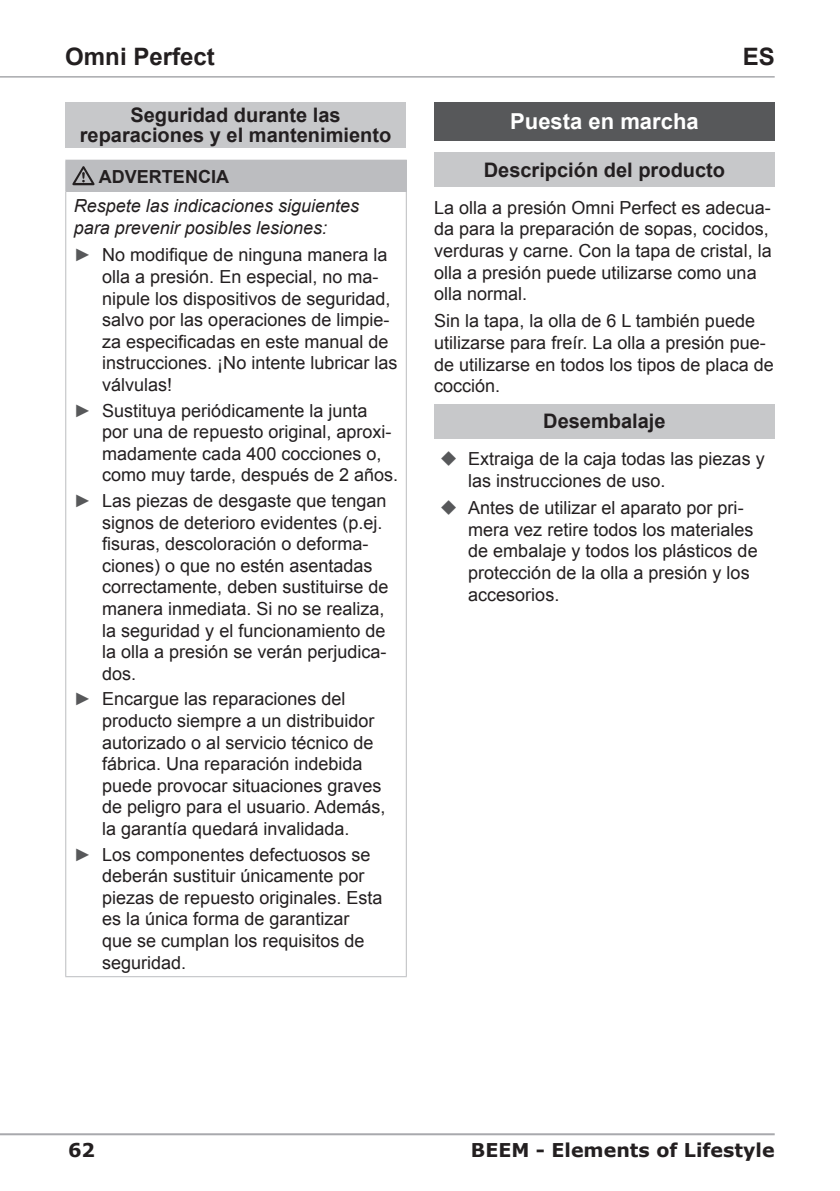
<style>
.page{position:relative;width:840px;height:1191px;background:#fff}
.page>*{position:absolute;margin:0;border:0;box-sizing:border-box;transform-origin:0 0}
.t1{font:700 24px "Arial";color:#231f20}
.Kapitel_1{font:700 22px "Arial";color:#fff}
.Kapitel_2{font:700 20px/20px "Arial";color:#231f20;text-align:center}
.t2{font:700 19px "Verdana";color:#231f20}
.WH_Vermeidung{font:18px/21.6px "Arial";color:#231f20}
.Fließtext{font:18px/21.6px "Arial";color:#231f20}
.Handlungsschritt{font:18px/21.6px "Arial";color:#231f20}
.WH_Quelle{font:italic 18px/21.6px "Arial";color:#231f20}
.WH_Warnung{font:700 18px "Arial";color:#231f20}
.s1{color:#57585a}
</style>
<div class="page">
<hr style="left:0;top:1133px;width:774px;height:2px;background:#a8a9ad">
<hr style="left:0;top:76px;width:774px;height:2px;background:#a8a9ad">
<div style="left:65px;top:102px;width:340px;height:46px;background:#c7c8ca"></div>
<div style="left:66px;top:160px;width:340px;height:31px;background:#bcbdc0"></div>
<hr style="left:65px;top:160px;width:341px;height:1px;background:#bcbdc0">
<hr style="left:65px;top:161px;width:1px;height:30px;background:#bcbdc0">
<hr style="left:65px;top:191px;width:1px;height:785px;background:#bcbdc0">
<hr style="left:405px;top:191px;width:1px;height:785px;background:#bcbdc0">
<hr style="left:65px;top:976px;width:341px;height:1px;background:#bcbdc0">
<svg style="left:72px;top:166px;width:22px;height:19px"></svg>
<div style="left:434px;top:102px;width:340px;height:39px;background:#57585a"></div>
<div style="left:434px;top:152px;width:340px;height:34px;background:#c7c8ca"></div>
<div style="left:434px;top:404px;width:340px;height:34px;background:#c7c8ca"></div>
<h1 class="t1" style="left:65px;top:41px;width:151px">Omni Perfect</h1>
<h1 class="t1" style="left:742px;top:41px;width:34px">ES</h1>
<p class="Kapitel_2" style="left:80px;top:106px;width:313px">Seguridad durante las reparaciones y el mantenimiento</p>
<p class="WH_Warnung" style="left:99px;top:165px;width:131px">ADVERTENCIA</p>
<p class="WH_Quelle" style="left:74px;top:196px;width:287px">Respete las indicaciones siguientes para prevenir posibles lesiones:</p>
<p class="WH_Vermeidung" style="left:102px;top:244px;width:297px;text-indent:-28px"><span class="s1">►</span> No modifique de ninguna manera la olla a presión. En especial, no ma&shy;nipule los dispositivos de seguridad, salvo por las operaciones de limpie&shy;za especificadas en este manual de instrucciones. ¡No intente lubricar las válvulas!</p>
<p class="WH_Vermeidung" style="left:102px;top:400px;width:297px;text-indent:-28px"><span class="s1">►</span> Sustituya periódicamente la junta<br>por una de repuesto original, aproxi&shy;madamente cada 400 cocciones o, como muy tarde, después de 2 años.</p>
<p class="WH_Vermeidung" style="left:102px;top:490px;width:288px;text-indent:-28px"><span class="s1">►</span> Las piezas de desgaste que tengan signos de deterioro evidentes (p.ej. fisuras, descoloración o deforma&shy;ciones) o que no estén asentadas correctamente, deben sustituirse de manera inmediata. Si no se realiza, la seguridad y el funcionamiento de la olla a presión se verán perjudica&shy;dos.</p>
<p class="WH_Vermeidung" style="left:102px;top:688px;width:285px;text-indent:-28px"><span class="s1">►</span> Encargue las reparaciones del producto siempre a un distribuidor autorizado o al servicio técnico de fábrica. Una reparación indebida puede provocar situaciones graves de peligro para el usuario. Además, la garantía quedará invalidada.</p>
<p class="WH_Vermeidung" style="left:102px;top:843px;width:282px;text-indent:-28px"><span class="s1">►</span> Los componentes defectuosos se deberán sustituir únicamente por piezas de repuesto originales. Esta es la única forma de garantizar que se cumplan los requisitos de seguridad.</p>
<p class="Kapitel_1" style="left:510px;top:107px;width:190px">Puesta en marcha</p>
<p class="Kapitel_2" style="left:483px;top:160px;width:243px">Descripción del producto</p>
<p class="Fließtext" style="left:434px;top:197px;width:339px">La olla a presión Omni Perfect es adecua&shy;da para la preparación de sopas, cocidos, verduras y carne. Con la tapa de cristal, la olla a presión puede utilizarse como una olla normal.</p>
<p class="Fließtext" style="left:434px;top:310px;width:341px">Sin la tapa, la olla de 6 L también puede utilizarse para freír. La olla a presión pue&shy;de utilizarse en todos los tipos de placa de cocción.</p>
<p class="Kapitel_2" style="left:543px;top:412px;width:124px">Desembalaje</p>
<p class="Handlungsschritt" style="left:468px;top:448px;width:298px">Extraiga de la caja todas las piezas y las instrucciones de uso.</p>
<p class="Handlungsschritt" style="left:468px;top:497px;width:291px">Antes de utilizar el aparato por pri&shy;mera vez retire todos los materiales de embalaje y todos los plásticos de protección de la olla a presión y los accesorios.</p>
<p class="t2" style="left:68px;top:1137px;width:29px">62</p>
<p class="t2" style="left:470px;top:1137px;width:305px">BEEM - Elements of Lifestyle</p>
</div>
